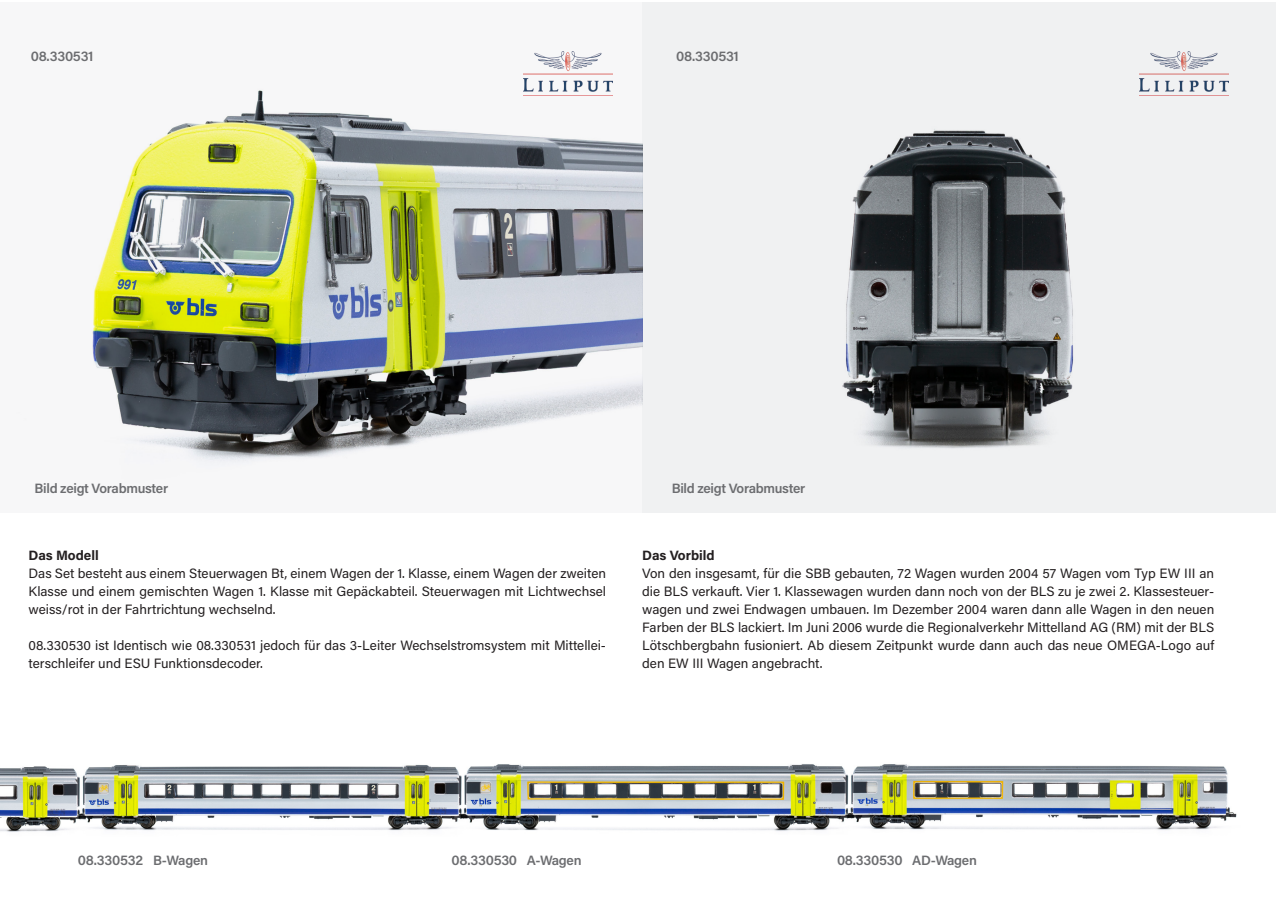
<style>
.page{position:relative;width:1276px;height:919px;background:#fff}
.page>*{position:absolute;margin:0;border:0;box-sizing:border-box;transform-origin:0 0}
.Text{font:13.5px/18px "Acumin Pro";color:#231f20;text-align:justify}
.Produktname{font:600 13.5px "Acumin Pro";letter-spacing:-.02em;color:#6c6d70}
.Text-2{font:700 13.5px "Acumin Pro";color:#231f20}
</style>
<div class="page">
<div style="left:0;top:2px;width:646px;height:510px;background:#f7f7f8"></div>
<div style="left:642px;top:2px;width:634px;height:510px;background:#f0f1f2"></div>
<img style="left:861px;top:764px;width:376px;height:66px">
<img style="left:476px;top:764px;width:385px;height:67px">
<img style="left:99px;top:764px;width:377px;height:67px">
<img style="left:0;top:766px;width:99px;height:66px">
<img style="left:92px;top:73px;width:550px;height:388px">
<img style="left:642px;top:73px;width:587px;height:375px">
<img style="left:1140px;top:51px;width:88px;height:44px">
<img style="left:523px;top:51px;width:89px;height:44px">
<p class="Produktname" style="left:31px;top:47px;width:64px">08.330531</p>
<p class="Produktname" style="left:676px;top:47px;width:64px">08.330531</p>
<p class="Produktname" style="left:35px;top:478px;width:135px">Bild zeigt Vorabmuster</p>
<p class="Produktname" style="left:671px;top:478px;width:135px">Bild zeigt Vorabmuster</p>
<p class="Text-2" style="left:29px;top:545px;width:72px">Das Modell</p>
<p class="Text" style="left:29px;top:563px;width:579px">Das Set besteht aus einem Steuerwagen Bt, einem Wagen der 1. Klasse, einem Wagen der zweiten Klasse und einem gemischten Wagen 1. Klasse mit Gepäckabteil. Steuerwagen mit Lichtwechsel weiss/rot in der Fahrtrichtung wechselnd.</p>
<p class="Text" style="left:29px;top:635px;width:579px">08.330530 ist Identisch wie 08.330531 jedoch für das 3-Leiter Wechselstromsystem mit Mittellei&shy;terschleifer und ESU Funktionsdecoder.</p>
<p class="Text-2" style="left:642px;top:545px;width:74px">Das Vorbild</p>
<p class="Text" style="left:642px;top:563px;width:573px">Von den insgesamt, für die SBB gebauten, 72 Wagen wurden 2004 57 Wagen vom Typ EW III an die BLS verkauft. Vier 1. Klassewagen wurden dann noch von der BLS zu je zwei 2. Klassesteuer&shy;wagen und zwei Endwagen umbauen. Im Dezember 2004 waren dann alle Wagen in den neuen Farben der BLS lackiert. Im Juni 2006 wurde die Regionalverkehr Mittelland AG (RM) mit der BLS Lötschbergbahn fusioniert. Ab diesem Zeitpunkt wurde dann auch das neue OMEGA-Logo auf den EW III Wagen angebracht.</p>
<p class="Produktname" style="left:78px;top:850px;width:132px">08.330532 B-Wagen</p>
<p class="Produktname" style="left:451px;top:850px;width:132px">08.330530 A-Wagen</p>
<p class="Produktname" style="left:837px;top:850px;width:141px">08.330530 AD-Wagen</p>
</div>
